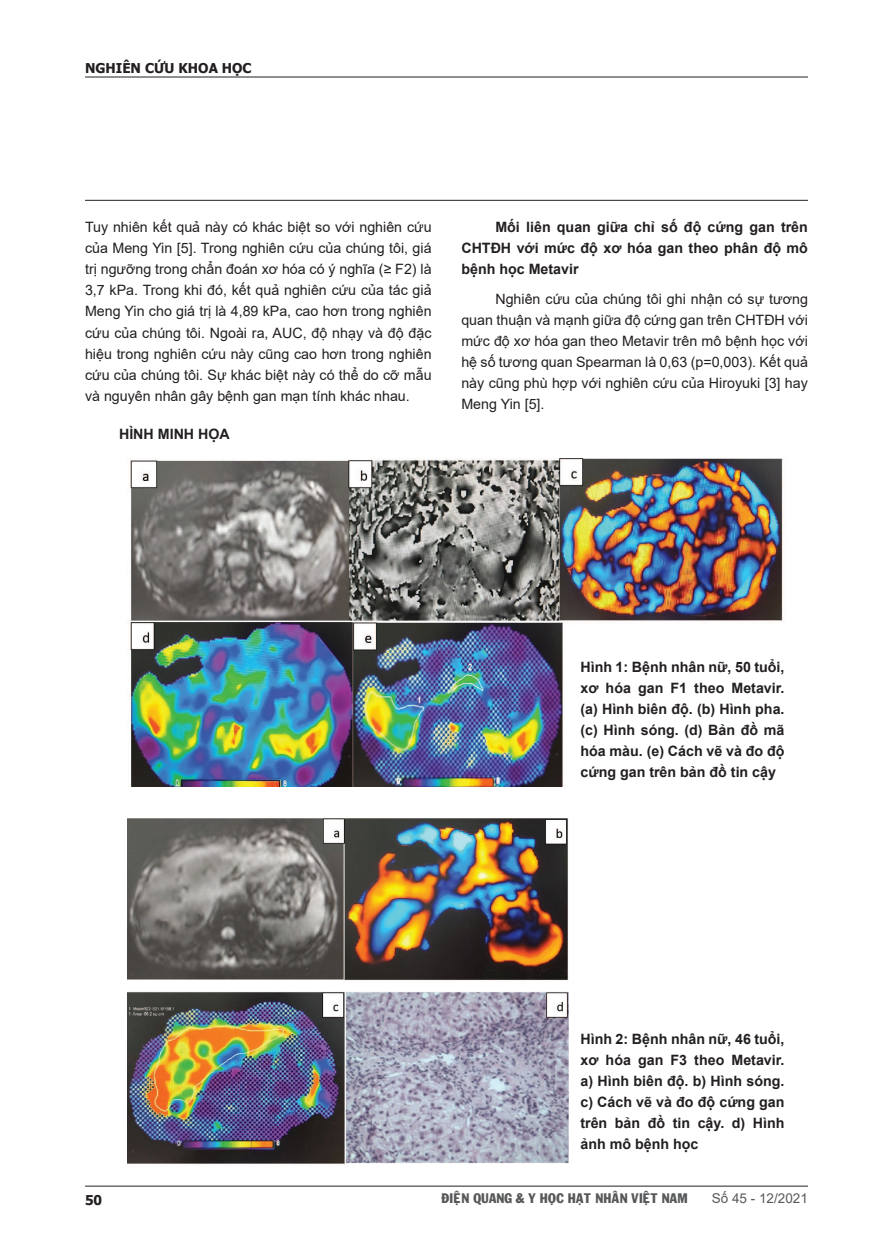
<style>
.page{position:relative;width:893px;height:1255px;background:#fff}
.page>*{position:absolute;margin:0;border:0;box-sizing:border-box;transform-origin:0 0}
.t1{font:14.25px/21px "Arial";color:#231f20;text-align:justify}
.t2{font:700 14.25px/21px "Arial";color:#231f20;text-align:justify}
.t3{font:13.5px "VNI Franko";color:#57585a}
.t4{font:700 13.5px "Tahoma";color:#231f20}
.t5{font:13.5px "Arial";color:#57585a}
</style>
<div class="page">
<hr style="left:85px;top:77px;width:723px;height:1px;background:#231f20">
<hr style="left:85px;top:200px;width:723px;height:1px;background:#231f20">
<img style="left:129px;top:459px;width:654px;height:327px">
<img style="left:128px;top:818px;width:440px;height:347px">
<hr style="left:85px;top:1185px;width:723px;height:1px;background:#231f20">
<p class="t4" style="left:85px;top:59px;width:168px">NGHIÊN CỨU KHOA HỌC</p>
<p class="t1" style="left:85px;top:217px;width:348px">Tuy nhiên kết quả này có khác biệt so với nghiên cứu của Meng Yin [5]. Trong nghiên cứu của chúng tôi, giá trị ngưỡng trong chẩn đoán xơ hóa có ý nghĩa (≥ F2) là 3,7 kPa. Trong khi đó, kết quả nghiên cứu của tác giả Meng Yin cho giá trị là 4,89 kPa, cao hơn trong nghiên cứu của chúng tôi. Ngoài ra, AUC, độ nhạy và độ đặc hiệu trong nghiên cứu này cũng cao hơn trong nghiên cứu của chúng tôi. Sự khác biệt này có thể do cỡ mẫu và nguyên nhân gây bệnh gan mạn tính khác nhau.</p>
<p class="t2" style="left:461px;top:217px;width:348px;text-indent:34px">Mối liên quan giữa chỉ số độ cứng gan trên CHTĐH với mức độ xơ hóa gan theo phân độ mô bệnh học Metavir</p>
<p class="t1" style="left:461px;top:288px;width:348px;text-indent:34px">Nghiên cứu của chúng tôi ghi nhận có sự tương quan thuận và mạnh giữa độ cứng gan trên CHTĐH với mức độ xơ hóa gan theo Metavir trên mô bệnh học với hệ số tương quan Spearman là 0,63 (p=0,003). Kết quả này cũng phù hợp với nghiên cứu của Hiroyuki [3] hay Meng Yin [5].</p>
<p class="t2" style="left:119px;top:423px;width:112px">HÌNH MINH HỌA</p>
<p class="t2" style="left:580px;top:656px;width:206px">Hình 1: Bệnh nhân nữ, 50 tuổi, xơ hóa gan F1 theo Metavir. (a) Hình biên độ. (b) Hình pha. (c) Hình sóng. (d) Bản đồ mã hóa màu. (e) Cách vẽ và đo độ cứng gan trên bản đồ tin cậy</p>
<p class="t2" style="left:580px;top:1028px;width:206px">Hình 2: Bệnh nhân nữ, 46 tuổi, xơ hóa gan F3 theo Metavir. a) Hình biên độ. b) Hình sóng. c) Cách vẽ và đo độ cứng gan trên bản đồ tin cậy. d) Hình ảnh mô bệnh học</p>
<p class="t4" style="left:85px;top:1190px;width:19px">50</p>
<p class="t3" style="left:441px;top:1187px;width:248px">ÑIEÄN QUANG &amp; Y HOÏC HAÏT NHAÂN VIEÄT NAM</p>
<p class="t5" style="left:712px;top:1188px;width:98px">Số 45 - 12/2021</p>
</div>
